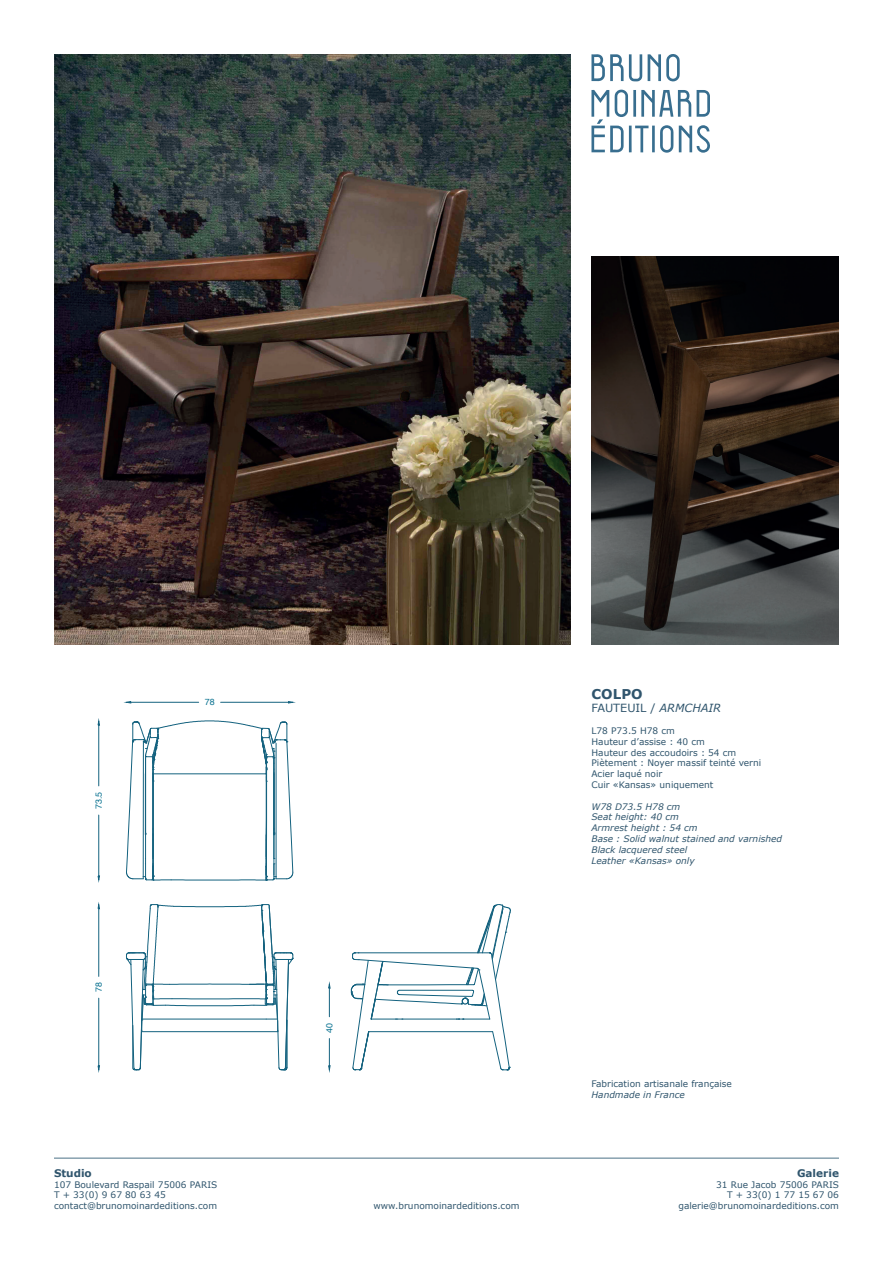
<style>
.page{position:relative;width:893px;height:1263px;background:#fff}
.page>*{position:absolute;margin:0;border:0;box-sizing:border-box;transform-origin:0 0}
.t1{font:700 13.5px "Verdana";color:#30556d}
.t2{font:11.25px "Verdana";color:#30556d}
.t3{font:700 10.5px "Verdana";color:#30556d}
.t4{font:9px/10.8px "Verdana";color:#30556d}
.t5{font:italic 9px/10.8px "Verdana";color:#30556d}
.t6{font:8.85px "Helvetica";color:#0d7492}
.s1{font-style:italic}
</style>
<div class="page">
<hr style="left:54px;top:1158px;width:785px;height:1px;background:#4c7287">
<svg style="left:591px;top:54px;width:51px;height:27px"></svg>
<svg style="left:648px;top:54px;width:32px;height:28px"></svg>
<svg style="left:591px;top:89px;width:119px;height:64px"></svg>
<img style="left:54px;top:54px;width:516px;height:590px">
<img style="left:591px;top:256px;width:248px;height:388px">
<svg style="left:126px;top:720px;width:168px;height:161px"></svg>
<svg style="left:126px;top:904px;width:168px;height:167px"></svg>
<hr style="left:131px;top:702px;width:68px;height:1px;background:#14627f">
<hr style="left:221px;top:702px;width:67px;height:1px;background:#14627f">
<svg style="left:125px;top:701px;width:6px;height:2px"></svg>
<svg style="left:288px;top:701px;width:6px;height:2px"></svg>
<hr style="left:98px;top:815px;width:1px;height:61px;background:#14627f">
<hr style="left:98px;top:725px;width:1px;height:61px;background:#14627f">
<hr style="left:98px;top:909px;width:1px;height:67px;background:#14627f">
<hr style="left:98px;top:998px;width:1px;height:68px;background:#14627f">
<svg style="left:98px;top:903px;width:2px;height:6px"></svg>
<svg style="left:328px;top:983px;width:2px;height:34px"></svg>
<svg style="left:328px;top:1038px;width:2px;height:33px"></svg>
<svg style="left:351px;top:904px;width:160px;height:166px"></svg>
<hr style="left:371px;top:1019px;width:119px;height:1px;background:#14627f">
<hr style="left:369px;top:1031px;width:124px;height:1px;background:#14627f">
<p class="t6" style="left:92px;top:809px;width:19px;rotate:-90deg">73.5</p>
<p class="t6" style="left:92px;top:992px;width:11px;rotate:-90deg">78</p>
<p class="t6" style="left:205px;top:695px;width:11px">78</p>
<p class="t3" style="left:54px;top:1166px;width:39px">Studio</p>
<p class="t4" style="left:54px;top:1179px;width:165px">107 Boulevard Raspail 75006 PARIS<br>T + 33(0) 9 67 80 63 45 contact@brunomoinardeditions.com</p>
<h1 class="t1" style="left:591px;top:685px;width:53px">COLPO</h1>
<p class="t2" style="left:591px;top:701px;width:131px">FAUTEUIL / <span class="s1">ARMCHAIR</span></p>
<p class="t4" style="left:591px;top:725px;width:171px">L78 P73.5 H78 cm<br>Hauteur d’assise : 40 cm<br>Hauteur des accoudoirs : 54 cm<br>Piètement : Noyer massif teinté verni<br>Acier laqué noir<br>Cuir «Kansas» uniquement</p>
<p class="t5" style="left:591px;top:801px;width:192px">W78 D73.5 H78 cm<br>Seat height: 40 cm<br>Armrest height : 54 cm<br>Base : Solid walnut stained and varnished<br>Black lacquered steel<br>Leather «Kansas» only</p>
<p class="t6" style="left:322px;top:1032px;width:11px;rotate:-90deg">40</p>
<p class="t4" style="left:591px;top:1078px;width:142px">Fabrication artisanale française</p>
<p class="t5" style="left:591px;top:1089px;width:95px">Handmade in France</p>
<p class="t3" style="left:797px;top:1166px;width:43px">Galerie</p>
<p class="t4" style="left:716px;top:1179px;width:124px;text-align:right">31 Rue Jacob 75006 PARIS<br>T + 33(0) 1 77 15 67 06</p>
<p class="t4" style="left:373px;top:1201px;width:148px">www.brunomoinardeditions.com</p>
<p class="t4" style="left:678px;top:1201px;width:162px">galerie@brunomoinardeditions.com</p>
</div>
